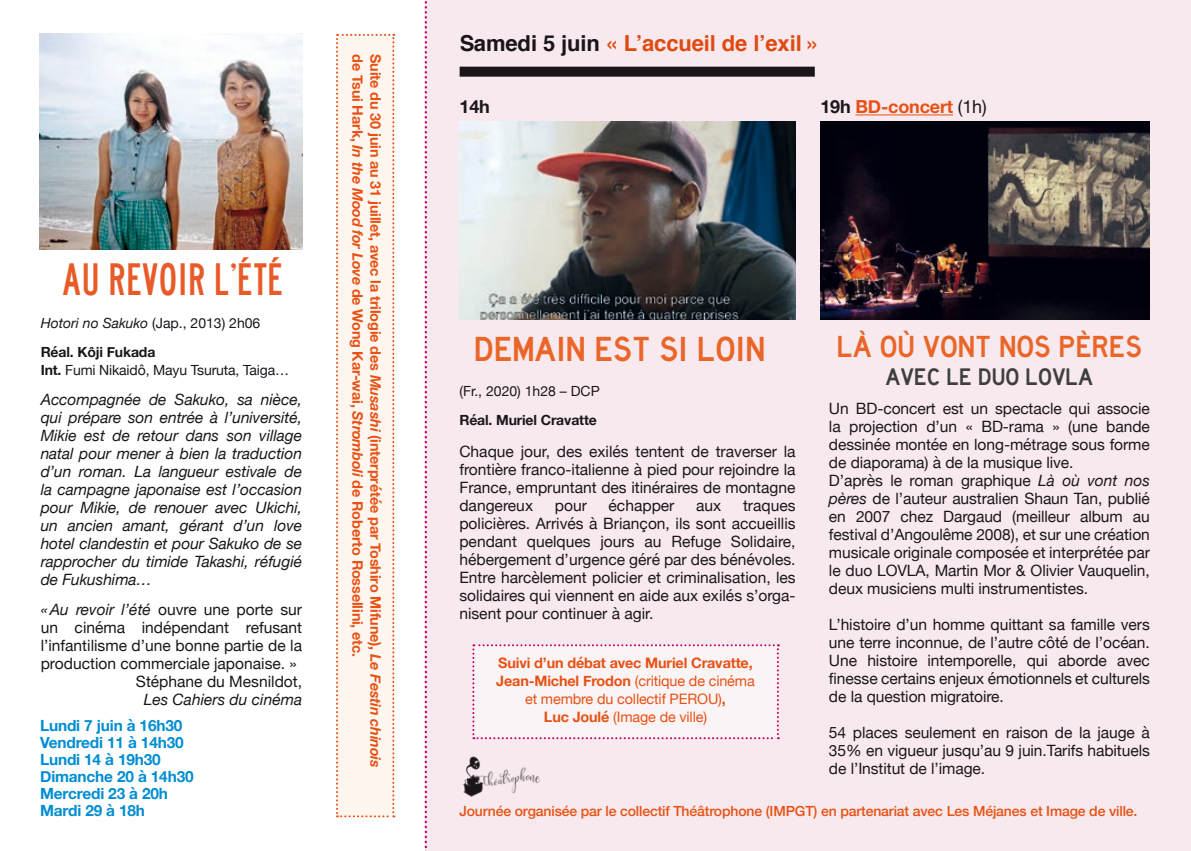
<style>
.page{position:relative;width:1191px;height:851px;background:#fff}
.page>*{position:absolute;margin:0;border:0;box-sizing:border-box;transform-origin:0 0}
.t1{font:42px "lanea";letter-spacing:-.005em;color:#e85a28}
.t2{font:32px "lanec";letter-spacing:-.005em;color:#ea6628}
.t3{font:28px "lanec";letter-spacing:-.005em;color:#ea6628}
.t4{font:700 22px "Helvetica";letter-spacing:-.005em;color:#e75113}
.t5{font:22px "lanec";letter-spacing:-.005em;color:#3e3e40}
.t6{font:700 18px "Helvetica Neue";letter-spacing:-.01em;color:#e75113}
.t7{font:700 18px "Helvetica Neue";color:#1a171c}
.t8{font:15.6px/18px "Helvetica Neue";letter-spacing:-.005em;color:#1a171c;text-align:justify}
.t9{font:italic 15.6px/18px "Helvetica Neue";letter-spacing:-.005em;color:#1a171c;text-align:justify}
.t10{font:700 15.4px/17px "Helvetica Neue";letter-spacing:-.01em;color:#008dd2}
.t11{font:700 14.4px/18px "Helvetica Neue";letter-spacing:-.01em;color:#e75113;text-align:center}
.t12{font:14px/29px "Helvetica Neue";letter-spacing:-.01em;color:#1a171c}
.t13{font:500 14px "Helvetica Neue";letter-spacing:-.01em;color:#e75113}
.t14{font:700 14px "Helvetica Neue";letter-spacing:-.01em;color:#1a171c}
.s1{font-style:italic}
.s2{font-weight:700}
.s3{color:#1a171c}
.s4{font-weight:400;color:#1a171c}
.s5{font-weight:400}
</style>
<div class="page">
<div style="left:425px;top:0;width:766px;height:850px;background:#f8e9ee"></div>
<div style="left:459px;top:67px;width:355px;height:10px;background:#1a171c"></div>
<img style="left:459px;top:122px;width:336px;height:198px">
<img style="left:821px;top:122px;width:328px;height:198px">
<div style="left:472px;top:644px;width:307px;height:95px;background:#fbf4f7"></div>
<div style="left:336px;top:34px;width:58px;height:783px;background:#fff6f0"></div>
<img style="left:40px;top:34px;width:262px;height:215px">
<hr style="left:855px;top:114px;width:98px;height:1px;background:#e75113">
<img style="left:463px;top:756px;width:77px;height:41px">
<svg style="left:424px;top:1px;width:3px;height:850px"></svg>
<h1 class="t1" style="left:62px;top:254px;width:223px">AU REVOIR L’ÉTÉ</h1>
<p class="t12" style="left:41px;top:309px;width:221px"><span class="s1">Hotori no Sakuko</span> (Jap., 2013) 2h06<br><span class="s2">Réal. Kôji Fukada</span></p>
<p class="t12" style="left:41px;top:356px;width:250px"><span class="s2">Int.</span> Fumi Nikaidô, Mayu Tsuruta, Taiga…</p>
<p class="t9" style="left:41px;top:391px;width:263px">Accompagnée de Sakuko, sa nièce, qui prépare son entrée à l’université, Mikie est de retour dans son village natal pour mener à bien la traduction d’un roman. La langueur estivale de la campagne japonaise est l’occasion pour Mikie, de renouer avec Ukichi, un ancien amant, gérant d’un love hotel clandestin et pour Sakuko de se rapprocher du timide Takashi, réfugié de Fukushima…</p>
<p class="t8" style="left:41px;top:601px;width:263px"><span class="s1">«Au revoir l’été</span> ouvre une porte sur</p>
<p class="t8" style="left:41px;top:619px;width:263px">un cinéma indépendant refusant</p>
<p class="t8" style="left:41px;top:637px;width:263px">l’infantilisme d’une bonne partie de la</p>
<p class="t8" style="left:41px;top:655px;width:258px">production commerciale japonaise. »</p>
<p class="t8" style="left:136px;top:673px;width:168px">Stéphane du Mesnildot,</p>
<p class="t9" style="left:144px;top:691px;width:160px">Les Cahiers du cinéma</p>
<p class="t10" style="left:40px;top:717px;width:155px">Lundi 7 juin à 16h30<br>Vendredi 11 à 14h30<br>Lundi 14 à 19h30<br>Dimanche 20 à 14h30<br>Mercredi 23 à 20h<br>Mardi 29 à 18h</p>
<p class="t11" style="left:384px;top:54px;width:714px;text-align:left;rotate:90deg">Suite du 30 juin au 31 juillet, avec la trilogie des <span class="s1">Musashi</span> (interprétée par Toshiro Mifune), <span class="s1">Le Festin chinois </span>de Tsui Hark, <span class="s1">In the Mood for Love</span> de Wong Kar-wai, <span class="s1">Stromboli</span> de Roberto Rossellini, etc.</p>
<h3 class="t4" style="left:459px;top:26px;width:362px"><span class="s3">Samedi 5 juin</span> « L’accueil de l’exil »</h3>
<p class="t7" style="left:459px;top:93px;width:32px">14h</p>
<p class="t6" style="left:820px;top:93px;width:168px"><span class="s3">19h</span> BD-concert <span class="s4">(1h)</span></p>
<h2 class="t2" style="left:474px;top:329px;width:292px">DEMAIN EST SI LOIN</h2>
<h3 class="t3" style="left:837px;top:329px;width:307px">LÀ OÙ VONT NOS PÈRES</h3>
<h3 class="t5" style="left:885px;top:363px;width:209px">AVEC LE DUO LOVLA</h3>
<p class="t12" style="left:459px;top:378px;width:142px">(Fr., 2020) 1h28 – DCP</p>
<p class="t14" style="left:459px;top:409px;width:139px">Réal. Muriel Cravatte</p>
<p class="t8" style="left:459px;top:443px;width:338px">Chaque jour, des exilés tentent de traverser la frontière franco-italienne à pied pour rejoindre la France, empruntant des itinéraires de montagne dangereux</p>
<p class="t8" style="left:829px;top:400px;width:322px;text-align:left">Un BD-concert est un spectacle qui associe la projection d’un « BD-rama » (une bande dessinée montée en long-métrage sous forme de diaporama) à de la musique live.<br>D’après le roman graphique <span class="s1">Là où vont nos pères</span> de l’auteur australien Shaun Tan, publié en 2007 chez Dargaud (meilleur album au festival d’Angoulême 2008), et sur une création musicale originale composée et interprétée par le duo LOVLA, Martin Mor &amp; Olivier Vauquelin, deux musiciens multi instrumentistes.</p>
<p class="t8" style="left:829px;top:616px;width:322px">L’histoire d’un homme quittant sa famille vers une terre inconnue, de l’autre côté de l’océan.<br>Une histoire intemporelle, qui aborde avec finesse certains enjeux émotionnels et culturels de la question migratoire.</p>
<p class="t8" style="left:829px;top:724px;width:322px">54 places seulement en raison de la jauge à 35% en vigueur jusqu’au 9 juin.Tarifs habituels de l’Institut de l’image.</p>
<p class="t13" style="left:459px;top:800px;width:679px">Journée organisée par le collectif Théâtrophone (IMPGT) en partenariat avec Les Méjanes et Image de ville.</p>
<p class="t8" style="left:555px;top:497px;width:34px">pour</p>
<p class="t8" style="left:608px;top:497px;width:67px">échapper</p>
<p class="t8" style="left:696px;top:497px;width:27px">aux</p>
<p class="t8" style="left:459px;top:497px;width:338px;text-indent:284px">traques policières. Arrivés à Briançon, ils sont accueillis pendant quelques jours au Refuge Solidaire, hébergement d’urgence géré par des bénévoles.<br>Entre harcèlement policier et criminalisation, les solidaires qui viennent en aide aux exilés s’orga&shy;nisent pour continuer à agir.</p>
<p class="t11" style="left:496px;top:654px;width:260px">Suivi d’un débat avec Muriel Cravatte, Jean-Michel Frodon <span class="s5">(critique de cinéma et membre du collectif PEROU)</span>,<br>Luc Joulé <span class="s5">(Image de ville)</span></p>
</div>
